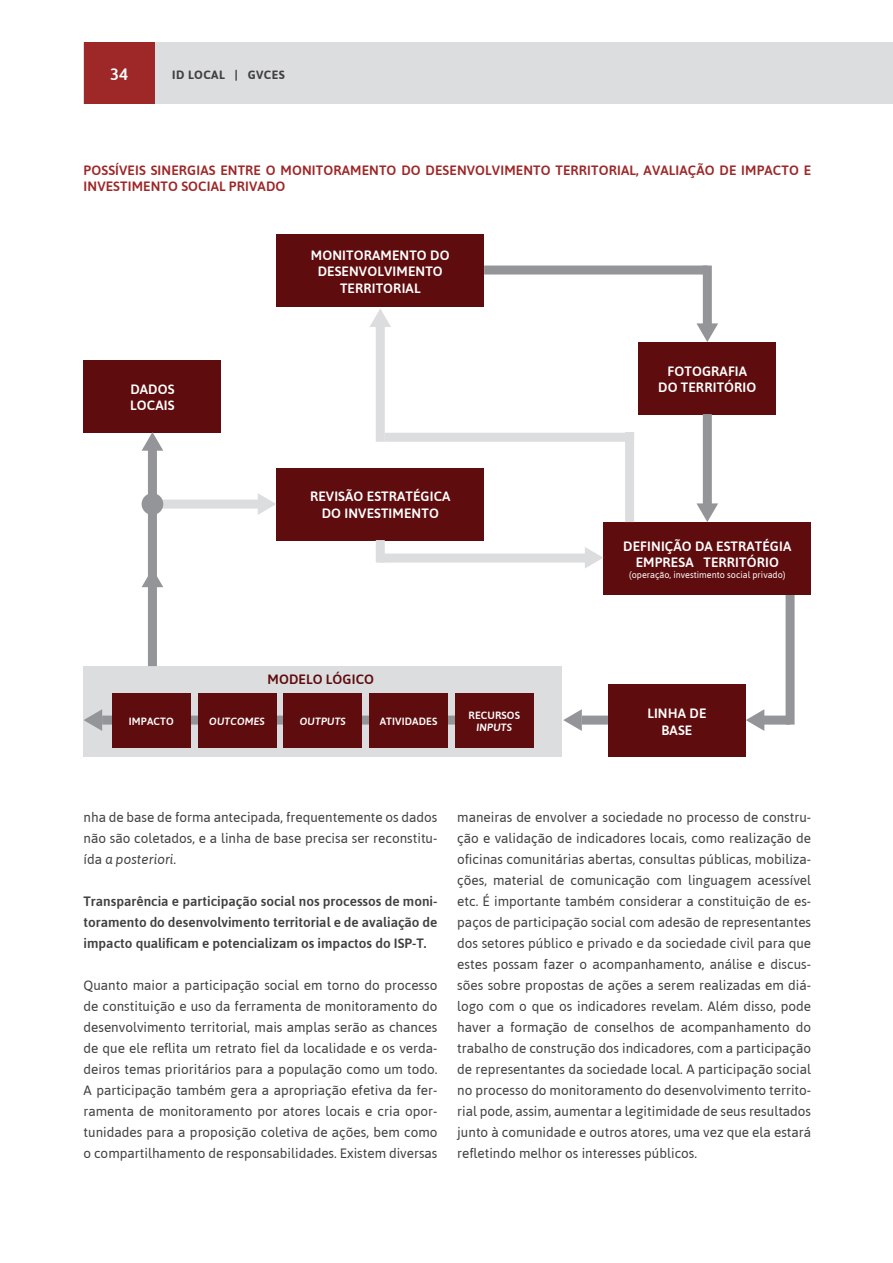
<style>
.page{position:relative;width:893px;height:1263px;background:#fff}
.page>*{position:absolute;margin:0;border:0;box-sizing:border-box;transform-origin:0 0}
.t1{font:500 16.5px "Asap";color:#fff}
.t2{font:13.5px/21px "Asap";color:#414042;text-align:justify}
.t3{font:500 13.5px/16.2px "Asap";letter-spacing:.01em;color:#fff}
.t4{font:500 13.5px/21px "Asap";color:#414042;text-align:justify}
.t5{font:500 13.5px "Asap";color:#9e2728}
.t6{font:500 13.5px "Asap";color:#5f0c0e}
.t7{font:700 12px "Asap";letter-spacing:.035em;color:#414042}
.t8{font:500 10.5px "Asap";color:#fff}
.t9{font:italic 500 10.5px "Asap";letter-spacing:.01em;color:#fff}
.t10{font:9px "Asap";color:#fff}
.s1{font-style:italic}
</style>
<div class="page">
<div style="left:84px;top:43px;width:809px;height:61px;background:#dcddde"></div>
<div style="left:84px;top:43px;width:70px;height:61px;background:#9e2728"></div>
<div style="left:148px;top:500px;width:116px;height:9px;background:#dcddde"></div>
<div style="left:84px;top:666px;width:478px;height:90px;background:#dcddde"></div>
<div style="left:102px;top:716px;width:430px;height:9px;background:#939598"></div>
<div style="left:276px;top:234px;width:208px;height:72px;background:#5f0c0e"></div>
<div style="left:638px;top:342px;width:138px;height:72px;background:#5f0c0e"></div>
<div style="left:84px;top:360px;width:137px;height:72px;background:#5f0c0e"></div>
<div style="left:608px;top:684px;width:138px;height:72px;background:#5f0c0e"></div>
<div style="left:786px;top:594px;width:9px;height:130px;background:#939598"></div>
<div style="left:759px;top:716px;width:31px;height:9px;background:#939598"></div>
<svg style="left:746px;top:709px;width:18px;height:22px"></svg>
<div style="left:703px;top:414px;width:9px;height:93px;background:#939598"></div>
<div style="left:603px;top:522px;width:208px;height:72px;background:#5f0c0e"></div>
<svg style="left:696px;top:503px;width:22px;height:19px"></svg>
<div style="left:484px;top:266px;width:223px;height:9px;background:#939598"></div>
<div style="left:703px;top:265px;width:9px;height:68px;background:#939598"></div>
<svg style="left:696px;top:323px;width:22px;height:19px"></svg>
<div style="left:582px;top:716px;width:26px;height:9px;background:#939598"></div>
<svg style="left:563px;top:709px;width:19px;height:22px"></svg>
<div style="left:369px;top:693px;width:79px;height:54px;background:#5f0c0e"></div>
<div style="left:112px;top:693px;width:79px;height:54px;background:#5f0c0e"></div>
<div style="left:198px;top:693px;width:78px;height:54px;background:#5f0c0e"></div>
<div style="left:283px;top:693px;width:79px;height:54px;background:#5f0c0e"></div>
<div style="left:455px;top:693px;width:79px;height:54px;background:#5f0c0e"></div>
<svg style="left:84px;top:709px;width:18px;height:22px"></svg>
<div style="left:148px;top:446px;width:9px;height:220px;background:#939598"></div>
<div style="left:276px;top:468px;width:208px;height:72px;background:#5f0c0e"></div>
<svg style="left:142px;top:432px;width:21px;height:19px"></svg>
<svg style="left:142px;top:576px;width:21px;height:11px"></svg>
<svg style="left:258px;top:493px;width:18px;height:22px"></svg>
<div style="left:376px;top:540px;width:9px;height:23px;background:#dcddde"></div>
<div style="left:380px;top:554px;width:212px;height:9px;background:#dcddde"></div>
<svg style="left:585px;top:547px;width:18px;height:21px"></svg>
<div style="left:625px;top:432px;width:9px;height:90px;background:#dcddde"></div>
<div style="left:385px;top:433px;width:249px;height:9px;background:#dcddde"></div>
<div style="left:376px;top:323px;width:9px;height:119px;background:#dcddde"></div>
<svg style="left:370px;top:309px;width:21px;height:18px"></svg>
<div style="left:142px;top:493px;width:21px;height:22px;background:#939598;border-radius:50%"></div>
<p class="t1" style="left:110px;top:63px;width:19px">34</p>
<p class="t7" style="left:172px;top:67px;width:114px">ID LOCAL | GVCES</p>
<p class="t5" style="left:84px;top:161px;width:9px">POSS</p>
<p class="t5" style="left:115px;top:161px;width:12px">ÍVEIS</p>
<p class="t5" style="left:151px;top:161px;width:9px">SINERGIAS</p>
<p class="t5" style="left:220px;top:161px;width:9px">ENTRE</p>
<p class="t5" style="left:266px;top:161px;width:25px">O MONITORAMENTO</p>
<p class="t5" style="left:401px;top:161px;width:34px">DO DESENVOLVIMENTO</p>
<p class="t5" style="left:555px;top:161px;width:9px">TERRITORIAL</p>
<p class="t5" style="left:636px;top:161px;width:17px">, AVALIAÇÃO</p>
<p class="t5" style="left:719px;top:161px;width:31px">DE IMPACTO</p>
<p class="t5" style="left:804px;top:161px;width:7px">E</p>
<p class="t5" style="left:84px;top:177px;width:9px">INVESTIMENTO</p>
<p class="t5" style="left:181px;top:177px;width:9px">SOCIAL</p>
<p class="t5" style="left:229px;top:177px;width:9px">PRIVADO</p>
<p class="t3" style="left:311px;top:247px;width:10px">MONITORAMENTO</p>
<p class="t3" style="left:430px;top:247px;width:10px">DO</p>
<p class="t3" style="left:318px;top:263px;width:10px">DESENVOLVIMENTO</p>
<p class="t3" style="left:340px;top:279px;width:9px">TERRITORIAL</p>
<p class="t3" style="left:667px;top:363px;width:17px">FOTOGRA</p>
<p class="t3" style="left:728px;top:363px;width:14px">FIA</p>
<p class="t3" style="left:130px;top:381px;width:10px">DADOS</p>
<p class="t3" style="left:658px;top:379px;width:31px">DO TERRIT</p>
<p class="t3" style="left:724px;top:379px;width:18px">ÓRIO</p>
<p class="t3" style="left:130px;top:397px;width:9px">LOCAIS</p>
<p class="t3" style="left:310px;top:488px;width:9px">REVISÃO</p>
<p class="t3" style="left:367px;top:488px;width:9px">ESTRATÉGICA</p>
<p class="t3" style="left:322px;top:504px;width:32px">DO INVESTIMENTO</p>
<p class="t6" style="left:267px;top:671px;width:10px">MODELO</p>
<p class="t6" style="left:326px;top:671px;width:26px">LÓGICO</p>
<p class="t8" style="left:129px;top:714px;width:8px">IMPACTO</p>
<p class="t9" style="left:209px;top:714px;width:57px">OUTCOMES</p>
<p class="t9" style="left:300px;top:714px;width:48px">OUTPUTS</p>
<p class="t8" style="left:380px;top:714px;width:7px">ATIVIDADES</p>
<p class="t8" style="left:469px;top:708px;width:8px">RECURSOS</p>
<p class="t9" style="left:477px;top:721px;width:37px">INPUTS</p>
<p class="t3" style="left:623px;top:537px;width:33px">DEFINIÇÃO</p>
<p class="t3" style="left:695px;top:537px;width:30px">DA ESTRATÉGIA</p>
<p class="t3" style="left:636px;top:554px;width:10px">EMPRESA</p>
<p class="t3" style="left:703px;top:554px;width:9px">TERRIT</p>
<p class="t3" style="left:747px;top:554px;width:18px">ÓRIO</p>
<p class="t10" style="left:629px;top:569px;width:158px">(operação, investimento social privado)</p>
<p class="t3" style="left:661px;top:705px;width:37px;text-indent:-14px">LINHADE<br>BASE</p>
<p class="t2" style="left:84px;top:806px;width:355px">nha de base de forma antecipada, frequentemente os dados não são coletados, e a linha de base precisa ser reconstitu&shy;ída <span class="s1">a posteriori</span>.</p>
<p class="t4" style="left:84px;top:890px;width:355px">TRANSPARÊNCIA E PARTICIPAÇÃO SOCIAL NOS PROCESSOS DE MONI-TORAMENTO DO DESENVOLVIMENTO TERRITORIAL E DE AVALIAÇÃO DE IMPACTO QUALIFICAM E POTENCIALIZAM OS IMPACTOS DO ISP-T.</p>
<p class="t2" style="left:84px;top:974px;width:355px">Quanto maior a participação social em torno do processo de constituição e uso da ferramenta de monitoramento do desenvolvimento territorial, mais amplas serão as chances de que ele reflita um retrato fiel da localidade e os verda&shy;deiros temas prioritários para a população como um todo.<br>A participação também gera a apropriação efetiva da fer&shy;ramenta de monitoramento por atores locais e cria opor&shy;tunidades para a proposição coletiva de ações, bem como o compartilhamento de responsabilidades. Existem diversas</p>
<p class="t2" style="left:457px;top:806px;width:355px">maneiras de envolver a sociedade no processo de constru&shy;ção e validação de indicadores locais, como realização de oficinas comunitárias abertas, consultas públicas, mobiliza&shy;ções, material de comunicação com linguagem acessível etc. É importante também considerar a constituição de es&shy;paços de participação social com adesão de representantes dos setores público e privado e da sociedade civil para que estes possam fazer o acompanhamento, análise e discus&shy;sões sobre propostas de ações a serem realizadas em diá&shy;logo com o que os indicadores revelam. Além disso, pode haver a formação de conselhos de acompanhamento do trabalho de construção dos indicadores, com a participação de representantes da sociedade local. A participação social no processo do monitoramento do desenvolvimento territo&shy;rial pode, assim, aumentar a legitimidade de seus resultados junto à comunidade e outros atores, uma vez que ela estará refletindo melhor os interesses públicos.</p>
</div>
